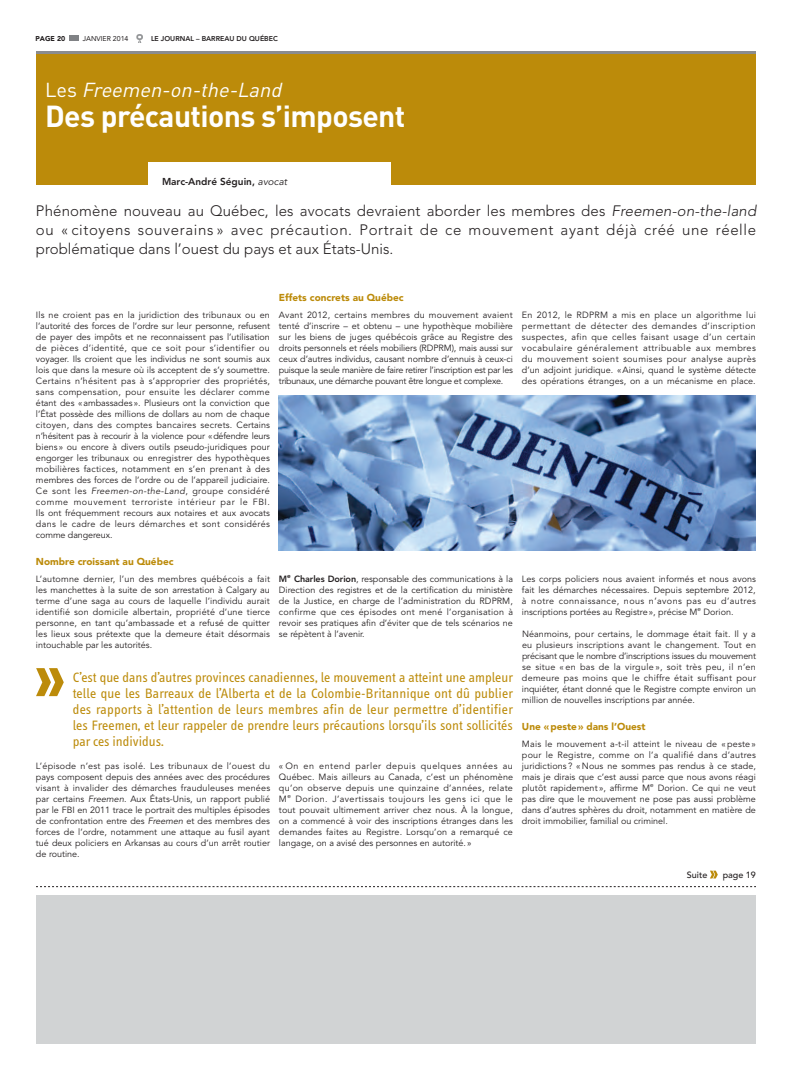
<style>
.page{position:relative;width:792px;height:1080px;background:#fff}
.page>*{position:absolute;margin:0;border:0;box-sizing:border-box;transform-origin:0 0}
.t1{font:700 30px "DIN";letter-spacing:-.02em;color:#fff}
.t2{font:italic 20px "DIN";color:#fff}
.t3{font:300 15px/19px "Avenir";color:#231f20;text-align:justify}
.t4{font:14px/16px "Info Text";color:#bc8b0a;text-align:justify}
.t5{font:900 10px "Avenir";color:#bc8b0a}
.t6{font:800 10px "Avenir";color:#231f20}
.t7{font:9px/11px "Avenir";color:#231f20;text-align:justify}
.t8{font:500 9px "Avenir";color:#231f20}
.t9{font:800 7px "Avenir";color:#231f20}
.t10{font:7px "Avenir";color:#231f20}
.t11{font:900 7px "Avenir";color:#231f20}
.s1{font-style:normal}
.s2{font-weight:400;font-style:italic}
.s3{font-style:italic}
.s4{font-weight:800}
</style>
<div class="page">
<div style="left:69px;top:36px;width:10px;height:5px;background:#808285"></div>
<svg style="left:136px;top:34px;width:7px;height:9px"></svg>
<hr style="left:36px;top:52px;width:720px;height:2px;background:#8a8c8e">
<div style="left:36px;top:54px;width:720px;height:130px;background:#bc8b0a"></div>
<div style="left:148px;top:162px;width:244px;height:23px;background:#fff"></div>
<svg style="left:36px;top:886px;width:720px;height:1px"></svg>
<svg style="left:710px;top:871px;width:8px;height:7px"></svg>
<img style="left:279px;top:395px;width:477px;height:155px">
<svg style="left:36px;top:668px;width:28px;height:28px"></svg>
<div style="left:36px;top:896px;width:720px;height:148px;background:#d1d3d4"></div>
<p class="t11" style="left:36px;top:34px;width:31px">PAGE 20</p>
<p class="t10" style="left:83px;top:34px;width:9px">JANVI</p>
<p class="t10" style="left:103px;top:34px;width:27px">ER 2014</p>
<p class="t9" style="left:151px;top:34px;width:128px">LE JOURNAL – BARREAU DU QUÉBEC</p>
<h2 class="t2" style="left:45px;top:77px;width:243px"><span class="s1">L e s</span> Freemen-on-the-Land</h2>
<h1 class="t1" style="left:45px;top:96px;width:362px">Des précautions s’imposent</h1>
<p class="t6" style="left:162px;top:175px;width:127px">Marc-André Séguin, <span class="s2">avocat</span></p>
<p class="t3" style="left:36px;top:202px;width:722px">Phénomène nouveau au Québec, les avocats devraient aborder les membres des <span class="s3">Freemen-on-the-land </span>ou « citoyens souverains » avec précaution. Portrait de ce mouvement ayant déjà créé une réelle problématique dans l’ouest du pays et aux États-Unis.</p>
<p class="t7" style="left:36px;top:309px;width:236px">Ils ne croient pas en la juridiction des tribunaux ou en l’autorité des forces de l’ordre sur leur personne, refusent de payer des impôts et ne reconnaissent pas l’utilisation de pièces d’identité, que ce soit pour s’identifier ou voyager. Ils croient que les individus ne sont soumis aux lois que dans la mesure où ils acceptent de s’y soumettre.<br>Certains n’hésitent pas à s’approprier des propriétés, sans compensation, pour ensuite les déclarer comme étant des «ambassades ». Plusieurs ont la conviction que l’État possède des millions de dollars au nom de chaque citoyen, dans des comptes bancaires secrets. Certains n’hésitent pas à recourir à la violence pour «défendre leurs biens » ou encore à divers outils pseudo-juridiques pour engorger les tribunaux ou enregistrer des hypothèques mobilières factices, notamment en s’en prenant à des membres des forces de l’ordre ou de l’appareil judiciaire.<br>Ce sont les <span class="s3">Freemen-on-the-Land</span>, groupe considéré comme mouvement terroriste intérieur par le FBI.<br>Ils ont fréquemment recours aux notaires et aux avocats dans le cadre de leurs démarches et sont considérés comme dangereux.</p>
<p class="t5" style="left:36px;top:556px;width:139px">Nombre croissant au Québec</p>
<p class="t7" style="left:36px;top:573px;width:236px">L’automne dernier, l’un des membres québécois a fait les manchettes à la suite de son arrestation à Calgary au terme d’une saga au cours de laquelle l’individu aurait identifié son domicile albertain, propriété d’une tierce personne, en tant qu’ambassade et a refusé de quitter les lieux sous prétexte que la demeure était désormais intouchable par les autorités.</p>
<p class="t5" style="left:279px;top:292px;width:126px">Effets concrets au Québec</p>
<p class="t7" style="left:279px;top:309px;width:236px">Avant 2012, certains membres du mouvement avaient tenté d’inscrire – et obtenu – une hypothèque mobilière sur les biens de juges québécois grâce au Registre des droits personnels et réels mobiliers (RDPRM), mais aussi sur ceux d’autres individus, causant nombre d’ennuis à ceux-ci puisque la seule manière de faire retirer l’inscription est par les tribunaux, une démarche pouvant être longue et complexe.</p>
<p class="t7" style="left:279px;top:573px;width:236px"><span class="s4">M</span><sup>e</sup> <span class="s4">Charles Dorion</span>, responsable des communications à la Direction des registres et de la certification du ministère de la Justice, en charge de l’administration du RDPRM, confirme que ces épisodes ont mené l’organisation à revoir ses pratiques afin d’éviter que de tels scénarios ne se répètent à l’avenir.</p>
<p class="t4" style="left:73px;top:670px;width:442px">C’est que dans d’autres provinces canadiennes, le mouvement a atteint une ampleur telle que les Barreaux de l’Alberta et de la Colombie-Britannique ont dû publier des rapports à l’attention de leurs membres afin de leur permettre d’identifier les Freemen, et leur rappeler de prendre leurs précautions lorsqu’ils sont sollicités par ces individus.</p>
<p class="t7" style="left:36px;top:760px;width:236px">L’épisode n’est pas isolé. Les tribunaux de l’ouest du pays composent depuis des années avec des procédures visant à invalider des démarches frauduleuses menées par certains <span class="s3">Freemen</span>. Aux États-Unis, un rapport publié par le FBI en 2011 trace le portrait des multiples épisodes de confrontation entre des <span class="s3">Freemen</span> et des membres des forces de l’ordre, notamment une attaque au fusil ayant tué deux policiers en Arkansas au cours d’un arrêt routier de routine.</p>
<p class="t7" style="left:279px;top:760px;width:236px">« On en entend parler depuis quelques années au Québec. Mais ailleurs au Canada, c’est un phénomène qu’on observe depuis une quinzaine d’années, relate M<sup>e</sup> Dorion. J’avertissais toujours les gens ici que le tout pouvait ultimement arriver chez nous. À la longue, on a commencé à voir des inscriptions étranges dans les demandes faites au Registre. Lorsqu’on a remarqué ce langage, on a avisé des personnes en autorité. »</p>
<p class="t7" style="left:522px;top:309px;width:236px">En 2012, le RDPRM a mis en place un algorithme lui permettant de détecter des demandes d’inscription suspectes, afin que celles faisant usage d’un certain vocabulaire généralement attribuable aux membres du mouvement soient soumises pour analyse auprès d’un adjoint juridique. «Ainsi, quand le système détecte des opérations étranges, on a un mécanisme en place.</p>
<p class="t7" style="left:522px;top:573px;width:236px">Les corps policiers nous avaient informés et nous avons fait les démarches nécessaires. Depuis septembre 2012, à notre connaissance, nous n’avons pas eu d’autres inscriptions portées au Registre», précise M<sup>e</sup> Dorion.</p>
<p class="t7" style="left:522px;top:628px;width:236px">Néanmoins, pour certains, le dommage était fait. Il y a eu plusieurs inscriptions avant le changement. Tout en précisant que le nombre d’inscriptions issues du mouvement se situe « en bas de la virgule », soit très peu, il n’en demeure pas moins que le chiffre était suffisant pour inquiéter, étant donné que le Registre compte environ un million de nouvelles inscriptions par année.</p>
<p class="t5" style="left:522px;top:721px;width:125px">Une «peste» dans l’Ouest</p>
<p class="t7" style="left:522px;top:738px;width:236px">Mais le mouvement a-t-il atteint le niveau de « peste » pour le Registre, comme on l’a qualifié dans d’autres juridictions ? «Nous ne sommes pas rendus à ce stade, mais je dirais que c’est aussi parce que nous avons réagi plutôt rapidement », affirme M<sup>e</sup> Dorion. Ce qui ne veut pas dire que le mouvement ne pose pas aussi problème dans d’autres sphères du droit, notamment en matière de droit immobilier, familial ou criminel.</p>
<p class="t8" style="left:687px;top:869px;width:22px">Suite</p>
<p class="t8" style="left:723px;top:869px;width:35px">page 19</p>
</div>
